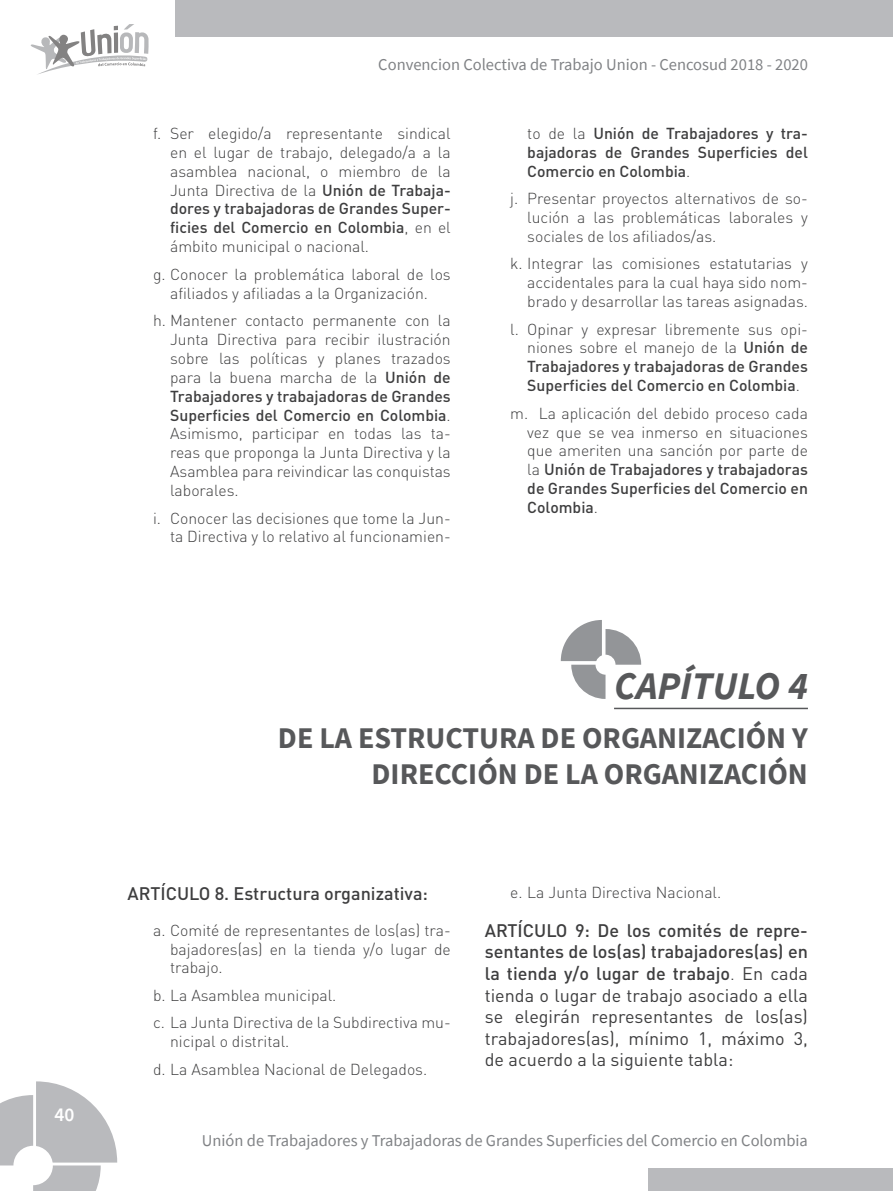
<style>
.page{position:relative;width:893px;height:1191px;background:#fff}
.page>*{position:absolute;margin:0;border:0;box-sizing:border-box;transform-origin:0 0}
.t1{font:italic 700 39px "Source Sans Pro";color:#57585a}
.t2{font:700 30px/36px "Source Sans Pro";color:#57585a;text-align:right}
.t3{font:600 19.5px "Source Sans Pro";color:#fff}
.t4{font:18px/21.6px "DIN Pro";color:#3e3e3f;text-align:justify}
.t5{font:500 18px "DIN Pro";color:#3e3e3f}
.t6{font:16.5px "Source Sans Pro";color:#808285}
.t7{font:300 15.75px/18.9px "DIN Pro";color:#3e3e3f;text-align:justify}
.t8{font:500 15.75px/18.9px "DIN Pro";color:#3e3e3f;text-align:justify}
.s1{font-weight:500}
.s2{font-weight:300}
</style>
<div class="page">
<svg style="left:0;top:1081px;width:117px;height:110px"></svg>
<div style="left:13px;top:1145px;width:40px;height:40px;background:#fff;border-radius:50%"></div>
<div style="left:175px;top:0;width:718px;height:36px;background:#b9babd"></div>
<div style="left:648px;top:1168px;width:245px;height:23px;background:#b9babd"></div>
<svg style="left:31px;top:24px;width:118px;height:50px"></svg>
<svg style="left:561px;top:620px;width:80px;height:79px"></svg>
<div style="left:595px;top:654px;width:20px;height:20px;background:#fff;border-radius:50%"></div>
<hr style="left:614px;top:707px;width:194px;height:2px;background:#57585a">
<p class="t3" style="left:54px;top:1101px;width:22px">40</p>
<p class="t6" style="left:378px;top:54px;width:431px">Convencion Colectiva de Trabajo Union - Cencosud 2018 - 2020</p>
<p class="t7" style="left:170px;top:122px;width:282px;text-indent:-17px">f. Ser elegido/a representante sindical en el lugar de trabajo, delegado/a a la asamblea nacional, o miembro de la Junta Directiva de la <span class="s1">Unión de Trabaja&shy;dores y trabajadoras de Grandes Super&shy;ficies del Comercio en Colombia</span>, en el ámbito municipal o nacional.</p>
<p class="t7" style="left:153px;top:263px;width:299px;text-align:center">g. Conocer la problemática laboral de los afiliados y afiliadas a la Organización.</p>
<p class="t7" style="left:170px;top:309px;width:282px;text-indent:-17px">h. Mantener contacto permanente con la Junta Directiva para recibir ilustración sobre las políticas y planes trazados para la buena marcha de la <span class="s1">Unión de Trabajadores y trabajadoras de Grandes Superficies del Comercio en Colombia</span>.<br>Asimismo, participar en todas las ta&shy;reas que proponga la Junta Directiva y la Asamblea para reivindicar las conquistas laborales.</p>
<p class="t7" style="left:153px;top:507px;width:299px;text-align:right">i. Conocer las decisiones que tome la Jun&shy;ta Directiva y lo relativo al funcionamien-</p>
<p class="t8" style="left:527px;top:122px;width:282px"><span class="s2">to de la</span> Unión de Trabajadores y tra&shy;bajadoras de Grandes Superficies del Comercio en Colombia<span class="s2">.</span></p>
<p class="t7" style="left:527px;top:187px;width:282px;text-indent:-17px">j. Presentar proyectos alternativos de so&shy;lución a las problemáticas laborales y sociales de los afiliados/as.</p>
<p class="t7" style="left:527px;top:253px;width:282px;text-indent:-17px">k. Integrar las comisiones estatutarias y accidentales para la cual haya sido nom&shy;brado y desarrollar las tareas asignadas.</p>
<p class="t8" style="left:527px;top:318px;width:282px;text-indent:-17px"><span class="s2">l. Opinar y expresar libremente sus opi&shy;niones sobre el manejo de la</span> Unión de Trabajadores y trabajadoras de Grandes Superficies del Comercio en Colombia<span class="s2">.</span></p>
<p class="t7" style="left:527px;top:402px;width:282px;text-indent:-17px">m. La aplicación del debido proceso cada vez que se vea inmerso en situaciones que ameriten una sanción por parte de la <span class="s1">Unión de Trabajadores y trabajadoras de Grandes Superficies del Comercio en Colombia</span>.</p>
<h1 class="t1" style="left:614px;top:660px;width:195px">CAPÍTULO 4</h1>
<h2 class="t2" style="left:278px;top:719px;width:531px">DE LA ESTRUCTURA DE ORGANIZACIÓN Y<br>DIRECCIÓN DE LA ORGANIZACIÓN</h2>
<p class="t5" style="left:128px;top:878px;width:302px">ARTÍCULO 8. Estructura organizativa:</p>
<p class="t7" style="left:170px;top:919px;width:282px;text-indent:-17px">a. Comité de representantes de los(as) tra&shy;bajadores(as) en la tienda y/o lugar de trabajo.</p>
<p class="t7" style="left:153px;top:980px;width:299px;line-height:27.5px">b. La Asamblea municipal.<br>c. La Junta Directiva de la Subdirectiva mu-</p>
<p class="t7" style="left:153px;top:1026px;width:276px;line-height:27.5px;text-indent:17px">nicipal o distrital.<br>d. La Asamblea Nacional de Delegados.</p>
<p class="t7" style="left:510px;top:881px;width:213px">e. La Junta Directiva Nacional.</p>
<p class="t4" style="left:485px;top:917px;width:325px"><span class="s1">ARTÍCULO 9: De los comités de repre&shy;sentantes de los(as) trabajadores(as) en la tienda y/o lugar de trabajo</span><span class="s2">.</span> En cada tienda o lugar de trabajo asociado a ella se elegirán representantes de los(as) trabajadores(as), mínimo 1, máximo 3, de acuerdo a la siguiente tabla:</p>
<p class="t6" style="left:202px;top:1130px;width:608px">Unión de Trabajadores y Trabajadoras de Grandes Superficies del Comercio en Colombia</p>
</div>
